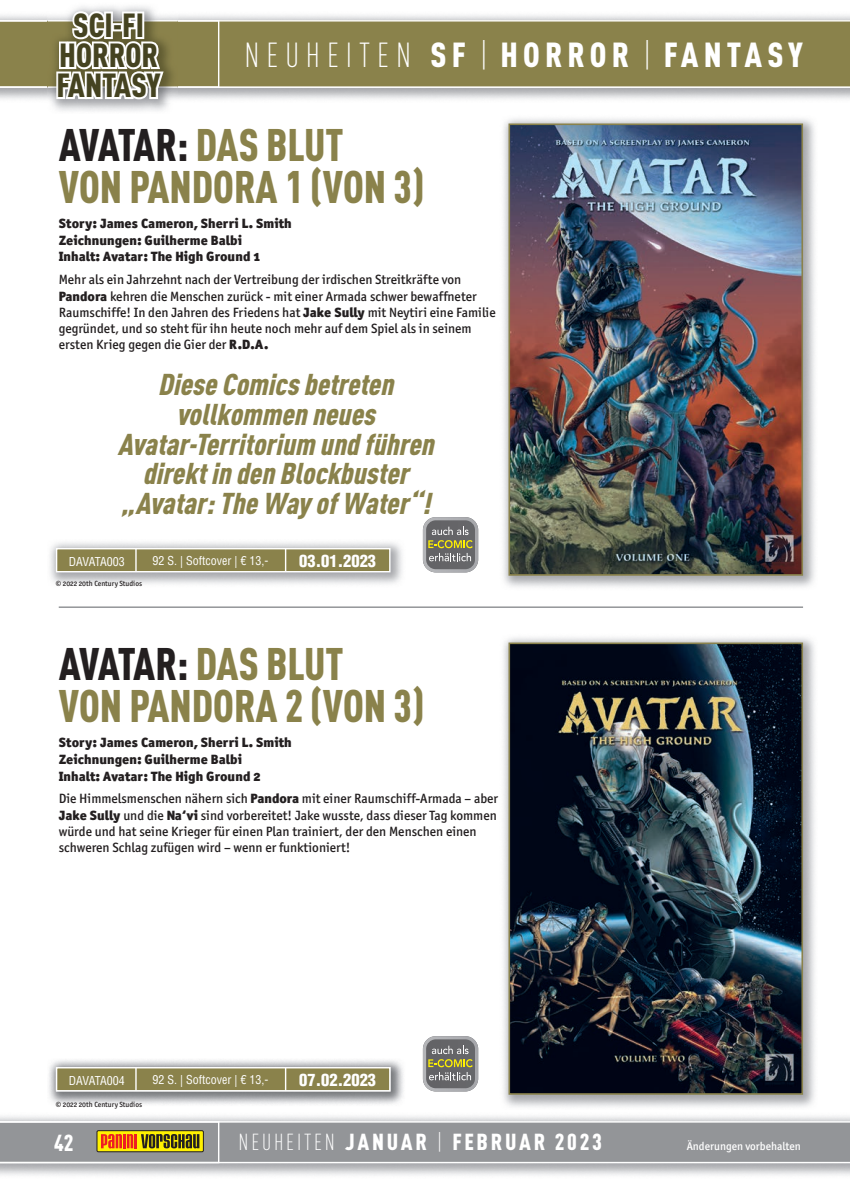
<style>
.page{position:relative;width:850px;height:1189px;background:#fff}
.page>*{position:absolute;margin:0;border:0;box-sizing:border-box;transform-origin:0 0}
.t1{font:900 45px/42px "DIN Cond";color:#8a824b;scale:.95 1}
.t2{font:900 34.35px "DIN Cond";letter-spacing:.15em;color:#fff}
.t3{font:900 33px/30px "DIN Cond";color:#454321;text-align:center}
.t4{font:italic 900 29.7px/29.7px "DIN Cond";color:#8a824b;text-align:center}
.t5{font:900 22.8px "DIN Cond";letter-spacing:.12em;color:#fff}
.t6{font:900 condensed 16.5px "Helvetica";color:#fff}
.t7{font:13.5px/16.2px "Officina San ITC Medium OS";color:#231f20}
.t8{font:13.5px/16.5px "Officina San ITC Black OS";color:#231f20}
.t9{font:condensed 12px "Helvetica";color:#fff}
.t10{font:condensed 12px "Helvetica";letter-spacing:-.02em;color:#fff}
.t11{font:11.4px "Officina San ITC Medium OS";color:#fff}
.t12{font:7.5px "Officina San ITC Medium OS";color:#231f20}
.s1{font-weight:300}
.s2{color:#231f20}
.s3{font-family:"Officina San ITC Black OS"}
</style>
<div class="page">
<div style="left:219px;top:20px;width:631px;height:67px;background:#8a824b"></div>
<svg style="left:0;top:1121px;width:850px;height:41px;background:#9a9993"></svg>
<svg style="left:0;top:8px;width:219px;height:97px"></svg>
<img style="left:503px;top:118px;width:312px;height:469px">
<img style="left:511px;top:126px;width:289px;height:446px">
<div style="left:508px;top:123px;width:295px;height:452px;border:2px solid #8a824b"></div>
<img style="left:503px;top:637px;width:312px;height:470px">
<img style="left:511px;top:645px;width:289px;height:446px">
<div style="left:508px;top:642px;width:295px;height:452px;border:2px solid #8a824b"></div>
<hr style="left:59px;top:606px;width:744px;height:2px;background:#939598">
<img style="left:49px;top:1060px;width:354px;height:45px">
<svg style="left:56px;top:1066px;width:334px;height:25px;background:#979062"></svg>
<img style="left:50px;top:542px;width:352px;height:42px">
<div style="left:57px;top:548px;width:333px;height:23px;background:#8a824b"></div>
<div style="left:56px;top:548px;width:334px;height:24px;border:1px solid #fff"></div>
<hr style="left:135px;top:549px;width:2px;height:22px;background:#fff">
<svg style="left:285px;top:549px;width:1px;height:22px"></svg>
<svg style="left:423px;top:517px;width:55px;height:55px;background:#8a8980"></svg>
<svg style="left:423px;top:1036px;width:55px;height:55px;background:#8a8980"></svg>
<h3 class="t3" style="left:57px;top:9px;width:106px">SCI-FI<br>HORROR<br>FANTASY</h3>
<h2 class="t2" style="left:245px;top:33px;width:560px"><span class="s1">NEUHEITEN</span> SF <span class="s1">|</span> HORROR <span class="s1">|</span> FANTASY</h2>
<h1 class="t1" style="left:59px;top:123px;width:386px"><span class="s2">AVATAR:</span> DAS BLUT<br>VON PANDORA 1 (VON 3)</h1>
<p class="t8" style="left:59px;top:215px;width:234px">Story: James Cameron, Sherri L. Smith<br>Zeichnungen: Guilherme Balbi<br>Inhalt: Avatar: The High Ground 1</p>
<p class="t7" style="left:59px;top:271px;width:438px">Mehr als ein Jahrzehnt nach der Vertreibung der irdischen Streitkräfte von <span class="s3">Pandora</span> kehren die Menschen zurück - mit einer Armada schwer bewaffneter Raumschiffe! In den Jahren des Friedens hat <span class="s3">Jake Sully</span> mit Neytiri eine Familie gegründet, und so steht für ihn heute noch mehr auf dem Spiel als in seinem ersten Krieg gegen die Gier der <span class="s3">R.D.A.</span></p>
<h3 class="t4" style="left:117px;top:369px;width:325px">DieseComicsbetreten vollkommenneues<br>Avatar-Territorium undführen direktindenBlockbuster „Avatar:TheWayofWater“!</h3>
<p class="t10" style="left:69px;top:553px;width:57px">DAVATA003</p>
<p class="t9" style="left:153px;top:553px;width:117px">92 S. | Softcover | € 13,-</p>
<p class="t6" style="left:299px;top:550px;width:78px">03.01.2023</p>
<p class="t12" style="left:56px;top:578px;width:88px">© 2022 20th Century Studios</p>
<h1 class="t1" style="left:59px;top:642px;width:386px"><span class="s2">AVATAR:</span> DAS BLUT<br>VON PANDORA 2 (VON 3)</h1>
<p class="t8" style="left:59px;top:734px;width:234px">Story: James Cameron, Sherri L. Smith<br>Zeichnungen: Guilherme Balbi<br>Inhalt: Avatar: The High Ground 2</p>
<p class="t7" style="left:59px;top:790px;width:441px">Die Himmelsmenschen nähern sich <span class="s3">Pandora</span> mit einer Raumschiff-Armada – aber <span class="s3">Jake Sully</span> und die <span class="s3">Na‘vi</span> sind vorbereitet! Jake wusste, dass dieser Tag kommen würde und hat seine Krieger für einen Plan trainiert, der den Menschen einen schweren Schlag zufügen wird – wenn er funktioniert!</p>
<p class="t9" style="left:175px;top:1072px;width:73px">formato pagine</p>
<p class="t6" style="left:299px;top:1069px;width:78px">07.02.2023</p>
<p class="t6" style="left:321px;top:1069px;width:35px">DATA</p>
<p class="t9" style="left:79px;top:1072px;width:36px">CODICI</p>
<p class="t9" style="left:153px;top:1072px;width:117px">92 S. | Sof cover | € 13,-</p>
<p class="t10" style="left:69px;top:1072px;width:57px">DAVATA004</p>
<p class="t12" style="left:56px;top:1099px;width:88px">© 2022 20th Century Studios</p>
<h3 class="t5" style="left:239px;top:1127px;width:365px"><span class="s1">NEUHEITEN</span> JANUAR <span class="s1">|</span> FEBRUAR 2023</h3>
<h3 class="t5" style="left:54px;top:1128px;width:21px">42</h3>
<p class="t11" style="left:687px;top:1139px;width:116px">Änderungen vorbehalten</p>
</div>
